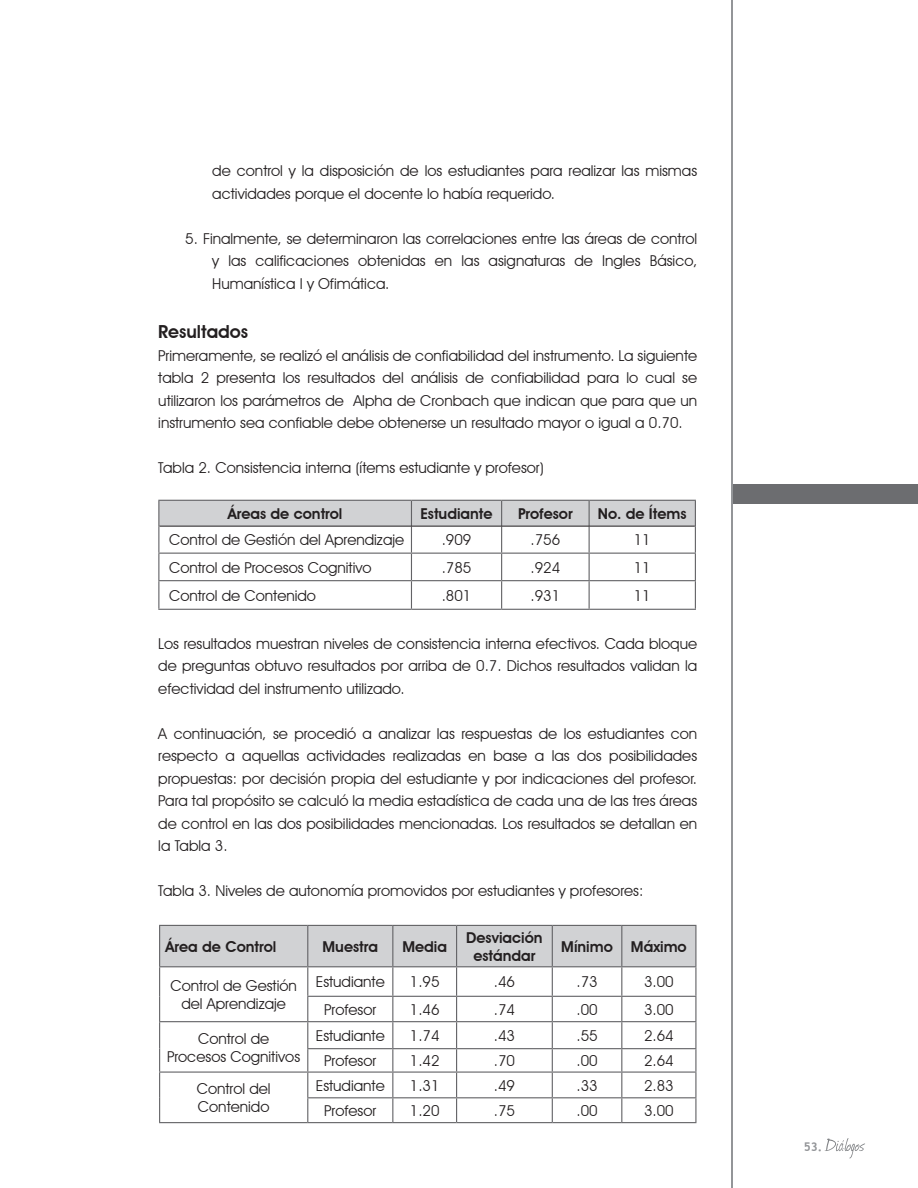
<style>
.page{position:relative;width:918px;height:1188px;background:#fff}
.page>*{position:absolute;margin:0;border:0;box-sizing:border-box;transform-origin:0 0}
.t1{font:600 18px "Avant Garde IT Cby BT";color:#231f20}
.List_Paragraph{font:15px/22.5px "Avant Garde IT Cby BT";color:#231f20;text-align:justify}
.t2{font:600 15px/18px "Avant Garde IT Cby BT";color:#231f20;text-align:center}
.t3{font:700 12px "Trebuchet MS";color:#939598}
</style>
<div class="page">
<div style="left:733px;top:484px;width:185px;height:20px;background:#6c6d70"></div>
<hr style="left:732px;top:0;width:1px;height:1188px;background:#939598">
<svg style="left:825px;top:1138px;width:40px;height:20px"></svg>
<hr style="left:158px;top:609px;width:253px;height:1px;background:#636366">
<hr style="left:411px;top:609px;width:91px;height:1px;background:#636366">
<hr style="left:502px;top:609px;width:87px;height:1px;background:#636366">
<hr style="left:589px;top:609px;width:107px;height:1px;background:#636366">
<svg style="left:158px;top:500px;width:538px;height:109px"></svg>
<hr style="left:308px;top:1122px;width:85px;height:1px;background:#636366">
<hr style="left:393px;top:1122px;width:64px;height:1px;background:#636366">
<hr style="left:457px;top:1122px;width:95px;height:1px;background:#636366">
<hr style="left:552px;top:1122px;width:70px;height:1px;background:#636366">
<hr style="left:622px;top:1122px;width:74px;height:1px;background:#636366">
<hr style="left:159px;top:1122px;width:149px;height:1px;background:#636366">
<svg style="left:159px;top:925px;width:537px;height:197px"></svg>
<p class="List_Paragraph" style="left:212px;top:160px;width:486px">de control y la disposición de los estudiantes para realizar las mismas actividades porque el docente lo había requerido.</p>
<p class="List_Paragraph" style="left:212px;top:227px;width:486px;text-indent:-27px">5. Finalmente, se determinaron las correlaciones entre las áreas de control y las calificaciones obtenidas en las asignaturas de Ingles Básico, Humanística I y Ofimática.</p>
<p class="t1" style="left:158px;top:321px;width:91px">Resultados</p>
<p class="List_Paragraph" style="left:158px;top:344px;width:540px">Primeramente, se realizó el análisis de confiabilidad del instrumento. La siguiente tabla 2 presenta los resultados del análisis de confiabilidad para lo cual se utilizaron los parámetros de Alpha de Cronbach que indican que para que un instrumento sea confiable debe obtenerse un resultado mayor o igual a 0.70.</p>
<p class="List_Paragraph" style="left:158px;top:457px;width:387px">Tabla 2. Consistencia interna (ítems estudiante y profesor)</p>
<p class="t2" style="left:228px;top:505px;width:116px">Áreas de control</p>
<p class="t2" style="left:420px;top:505px;width:74px">Estudiante</p>
<p class="t2" style="left:518px;top:505px;width:56px">Profesor</p>
<p class="t2" style="left:598px;top:505px;width:90px">No. de Ítems</p>
<p class="List_Paragraph" style="left:169px;top:529px;width:237px">Control de Gestión del Aprendizaje</p>
<p class="List_Paragraph" style="left:442px;top:529px;width:31px">.909</p>
<p class="List_Paragraph" style="left:531px;top:529px;width:31px">.756</p>
<p class="List_Paragraph" style="left:634px;top:529px;width:18px">11</p>
<p class="List_Paragraph" style="left:169px;top:556px;width:204px">Control de Procesos Cognitivo</p>
<p class="List_Paragraph" style="left:442px;top:556px;width:31px">.785</p>
<p class="List_Paragraph" style="left:531px;top:556px;width:31px">.924</p>
<p class="List_Paragraph" style="left:634px;top:556px;width:18px">11</p>
<p class="List_Paragraph" style="left:169px;top:584px;width:148px">Control de Contenido</p>
<p class="List_Paragraph" style="left:442px;top:584px;width:31px">.801</p>
<p class="List_Paragraph" style="left:531px;top:584px;width:31px">.931</p>
<p class="List_Paragraph" style="left:634px;top:584px;width:18px">11</p>
<p class="List_Paragraph" style="left:158px;top:632px;width:540px">Los resultados muestran niveles de consistencia interna efectivos. Cada bloque de preguntas obtuvo resultados por arriba de 0.7. Dichos resultados validan la efectividad del instrumento utilizado.</p>
<p class="List_Paragraph" style="left:158px;top:722px;width:540px">A continuación, se procedió a analizar las respuestas de los estudiantes con respecto a aquellas actividades realizadas en base a las dos posibilidades propuestas: por decisión propia del estudiante y por indicaciones del profesor.<br>Para tal propósito se calculó la media estadística de cada una de las tres áreas de control en las dos posibilidades mencionadas. Los resultados se detallan en la Tabla 3.</p>
<p class="List_Paragraph" style="left:158px;top:880px;width:487px">Tabla 3. Niveles de autonomía promovidos por estudiantes y profesores:</p>
<p class="t2" style="left:166px;top:937px;width:112px">Área de Control</p>
<p class="t2" style="left:323px;top:937px;width:57px">Muestra</p>
<p class="t2" style="left:402px;top:937px;width:46px">Media</p>
<p class="t2" style="left:466px;top:928px;width:78px">Desviación estándar</p>
<p class="t2" style="left:561px;top:937px;width:53px">Mínimo</p>
<p class="t2" style="left:631px;top:937px;width:57px">Máximo</p>
<p class="List_Paragraph" style="left:171px;top:976px;width:128px;line-height:18px;text-align:center">Control de Gestión del Aprendizaje</p>
<p class="List_Paragraph" style="left:316px;top:971px;width:71px">Estudiante</p>
<p class="List_Paragraph" style="left:410px;top:971px;width:31px">1.95</p>
<p class="List_Paragraph" style="left:494px;top:971px;width:23px">.46</p>
<p class="List_Paragraph" style="left:576px;top:971px;width:23px">.73</p>
<p class="List_Paragraph" style="left:644px;top:971px;width:31px">3.00</p>
<p class="List_Paragraph" style="left:324px;top:998px;width:54px">Profesor</p>
<p class="List_Paragraph" style="left:410px;top:998px;width:31px">1.46</p>
<p class="List_Paragraph" style="left:494px;top:998px;width:23px">.74</p>
<p class="List_Paragraph" style="left:576px;top:998px;width:23px">.00</p>
<p class="List_Paragraph" style="left:644px;top:998px;width:31px">3.00</p>
<p class="List_Paragraph" style="left:167px;top:1029px;width:135px;line-height:18px;text-align:center">Control de<br>Procesos Cognitivos</p>
<p class="List_Paragraph" style="left:316px;top:1024px;width:71px">Estudiante</p>
<p class="List_Paragraph" style="left:410px;top:1024px;width:31px">1.74</p>
<p class="List_Paragraph" style="left:494px;top:1024px;width:23px">.43</p>
<p class="List_Paragraph" style="left:576px;top:1024px;width:23px">.55</p>
<p class="List_Paragraph" style="left:644px;top:1024px;width:31px">2.64</p>
<p class="List_Paragraph" style="left:324px;top:1049px;width:54px">Profesor</p>
<p class="List_Paragraph" style="left:410px;top:1049px;width:31px">1.42</p>
<p class="List_Paragraph" style="left:494px;top:1049px;width:23px">.70</p>
<p class="List_Paragraph" style="left:576px;top:1049px;width:23px">.00</p>
<p class="List_Paragraph" style="left:644px;top:1049px;width:31px">2.64</p>
<p class="List_Paragraph" style="left:197px;top:1080px;width:75px;line-height:18px">Control del<br>Contenido</p>
<p class="List_Paragraph" style="left:316px;top:1074px;width:71px">Estudiante</p>
<p class="List_Paragraph" style="left:410px;top:1074px;width:31px">1.31</p>
<p class="List_Paragraph" style="left:494px;top:1074px;width:23px">.49</p>
<p class="List_Paragraph" style="left:576px;top:1074px;width:23px">.33</p>
<p class="List_Paragraph" style="left:644px;top:1074px;width:31px">2.83</p>
<p class="List_Paragraph" style="left:324px;top:1099px;width:54px">Profesor</p>
<p class="List_Paragraph" style="left:410px;top:1099px;width:31px">1.20</p>
<p class="List_Paragraph" style="left:494px;top:1099px;width:23px">.75</p>
<p class="List_Paragraph" style="left:576px;top:1099px;width:23px">.00</p>
<p class="List_Paragraph" style="left:644px;top:1099px;width:31px">3.00</p>
<p class="t3" style="left:804px;top:1139px;width:20px">53.</p>
</div>
